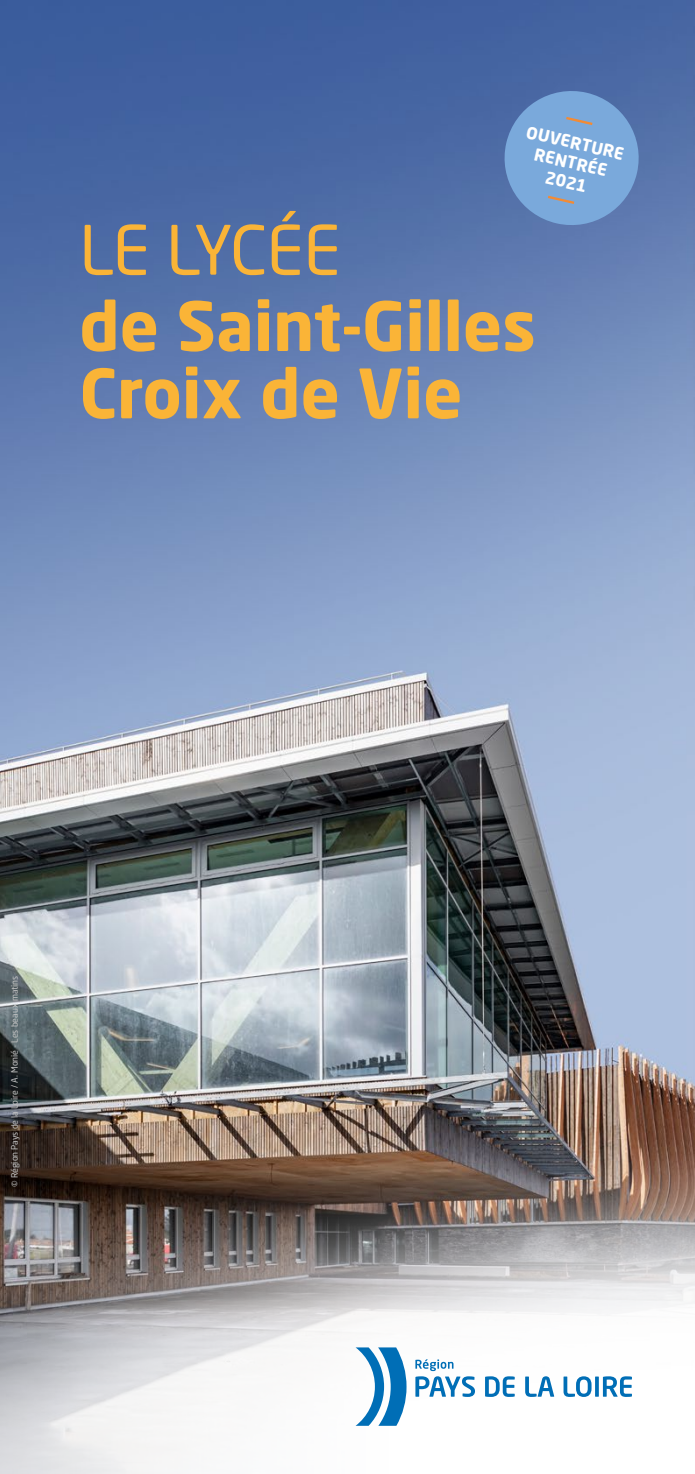
<style>
.page{position:relative;width:695px;height:1474px;background:#fff}
.page>*{position:absolute;margin:0;border:0;box-sizing:border-box;transform-origin:0 0}
.t1{font:700 67.02px/67.4px "Neo Sans Std";color:#fab437}
.t2{font:67.02px "Neo Sans Std";letter-spacing:-.02em;color:#fab437}
.t3{font:700 16.62px/19.9px "Neo Sans Std";color:#fff;text-align:center}
.t4{font:8.75px "Neo Sans Std";color:#c2c2c2}
</style>
<div class="page">
<img style="left:0;top:0;width:694px;height:1040px">
<img style="left:0;top:1040px;width:694px;height:433px">
<svg style="left:415px;top:1376px;width:60px;height:20px"></svg>
<svg style="left:485px;top:1376px;width:29px;height:20px"></svg>
<svg style="left:525px;top:1376px;width:29px;height:20px"></svg>
<svg style="left:563px;top:1376px;width:28px;height:20px"></svg>
<hr style="left:595px;top:1376px;width:3px;height:20px;background:#006eb6">
<svg style="left:602px;top:1376px;width:29px;height:20px"></svg>
<svg style="left:415px;top:1359px;width:38px;height:11px"></svg>
<svg style="left:355px;top:1347px;width:51px;height:78px"></svg>
<svg style="left:498px;top:84px;width:147px;height:148px;background:#6c94c8"></svg>
<h2 class="t3" style="left:529px;top:121px;width:101px;rotate:13deg">OUVERTURE<br>RENTRÉE<br>2021</h2>
<h1 class="t2" style="left:79px;top:209px;width:262px">LE LYCÉE</h1>
<h1 class="t1" style="left:79px;top:290px;width:458px">de Saint-Gilles<br>Croix de Vie</h1>
<p class="t4" style="left:9px;top:1187px;width:213px;rotate:-90deg">© Région Pays de la Loire / A. Monié - Les beaux matins</p>
</div>
